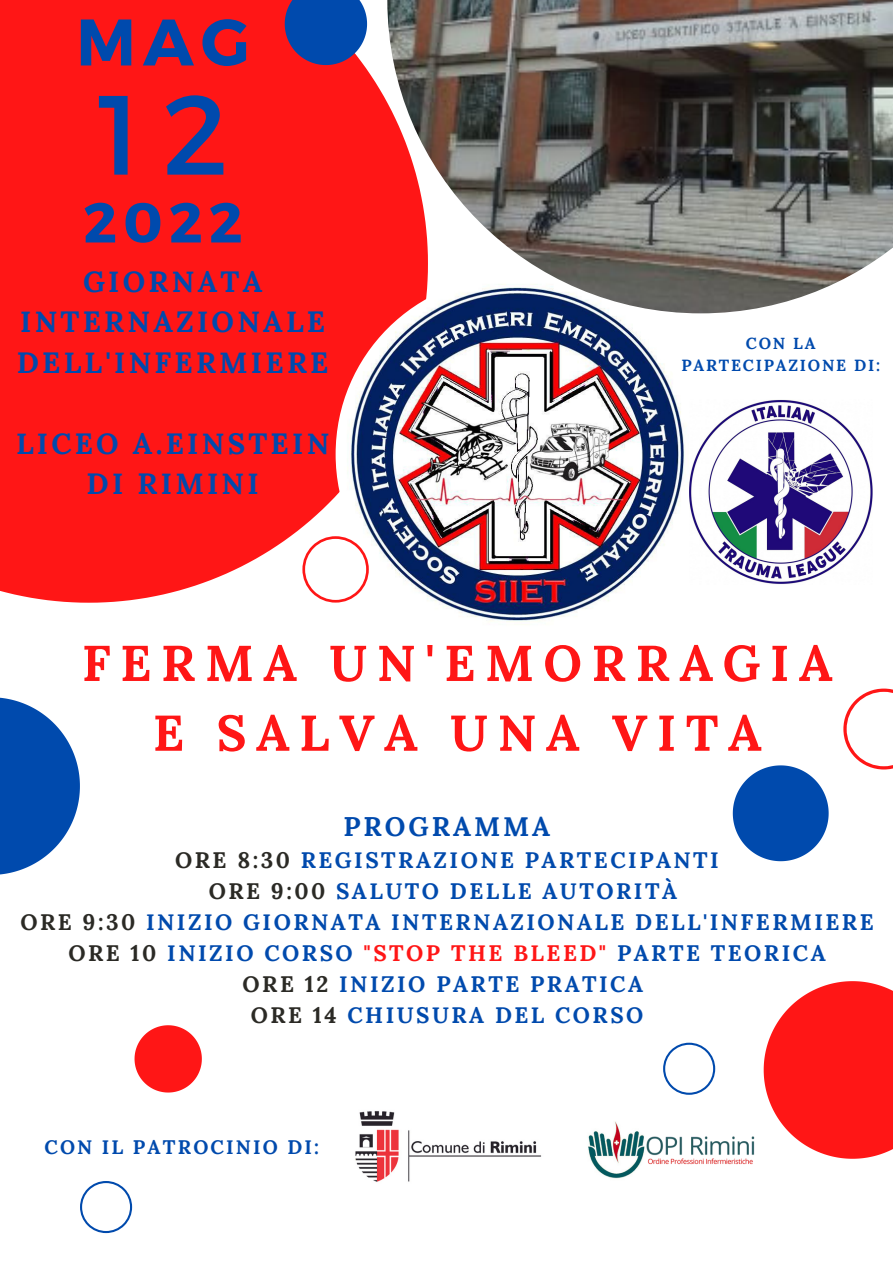
<style>
.page{position:relative;width:893px;height:1263px;background:#fff}
.page>*{position:absolute;margin:0;border:0;box-sizing:border-box;transform-origin:0 0}
.t1{font:112.43px "Montserrat";color:#004aad}
.t2{font:700 65.55px "Montserrat";color:#004aad}
.t3{font:700 56.18px "Montserrat";color:#004aad}
.t4{font:700 50.18px "Lora";letter-spacing:.19em;color:#ff1616}
.t5{font:700 29.25px "Lora";letter-spacing:.11em;color:#004aad}
.t6{font:700 26.92px "Lora";letter-spacing:.11em;color:#004aad}
.t7{font:700 22.35px "Lora";letter-spacing:.11em;color:#004aad}
.t8{font:700 19.58px "Lora";letter-spacing:.11em;color:#004aad}
.t9{font:700 16.12px "Lora";letter-spacing:.11em;color:#004aad}
.s1{color:#2b2a25}
.s2{color:#ff1616}
</style>
<div class="page">
<div style="left:0;top:0;width:405px;height:603px;background:#ff1616"></div>
<img style="left:336px;top:276px;width:356px;height:356px;border-radius:50%">
<img style="left:387px;top:0;width:506px;height:313px">
<svg style="left:763px;top:981px;width:130px;height:178px"></svg>
<svg style="left:663px;top:1043px;width:52px;height:52px"></svg>
<svg style="left:843px;top:688px;width:50px;height:81px"></svg>
<svg style="left:732px;top:765px;width:97px;height:97px"></svg>
<svg style="left:0;top:697px;width:80px;height:178px"></svg>
<svg style="left:285px;top:0;width:82px;height:65px;background:#274da1"></svg>
<img style="left:689px;top:400px;width:183px;height:184px">
<img style="left:355px;top:1111px;width:187px;height:71px">
<img style="left:588px;top:1121px;width:167px;height:58px">
<svg style="left:302px;top:536px;width:67px;height:67px"></svg>
<svg style="left:80px;top:1181px;width:52px;height:52px"></svg>
<svg style="left:134px;top:1025px;width:68px;height:68px"></svg>
<p class="t2" style="left:76px;top:0;width:175px">MAG</p>
<p class="t1" style="left:97px;top:62px;width:132px">12</p>
<p class="t3" style="left:83px;top:186px;width:161px">2022</p>
<p class="t5" style="left:83px;top:262px;width:181px">GIORNATA</p>
<p class="t5" style="left:20px;top:303px;width:306px">INTERNAZIONALE</p>
<p class="t5" style="left:17px;top:343px;width:313px">DELL'INFERMIERE</p>
<p class="t5" style="left:16px;top:424px;width:315px">LICEO A.EINSTEIN</p>
<p class="t5" style="left:87px;top:465px;width:174px">DI RIMINI</p>
<p class="t9" style="left:746px;top:332px;width:71px">CON LA</p>
<p class="t9" style="left:681px;top:355px;width:200px">PARTECIPAZIONE DI:</p>
<p class="t4" style="left:82px;top:630px;width:752px">FERMA UN'EMORRAGIA</p>
<p class="t4" style="left:153px;top:700px;width:610px">E SALVA UNA VITA</p>
<p class="t6" style="left:343px;top:809px;width:208px">PROGRAMMA</p>
<p class="t7" style="left:175px;top:846px;width:545px"><span class="s1">ORE 8:30</span> REGISTRAZIONE PARTECIPANTI</p>
<p class="t7" style="left:209px;top:877px;width:470px"><span class="s1">ORE 9:00</span> SALUTO DELLE AUTORITÀ</p>
<p class="t7" style="left:20px;top:908px;width:855px"><span class="s1">ORE 9:30</span> INIZIO GIORNATA INTERNAZIONALE DELL'INFERMIERE</p>
<p class="t7" style="left:68px;top:939px;width:759px"><span class="s1">ORE 10</span> INIZIO CORSO <span class="s2">"STOP THE BLEED"</span> PARTE TEORICA</p>
<p class="t7" style="left:243px;top:970px;width:402px"><span class="s1">ORE 12</span> INIZIO PARTE PRATICA</p>
<p class="t7" style="left:251px;top:1001px;width:394px"><span class="s1">ORE 14</span> CHIUSURA DEL CORSO</p>
<p class="t8" style="left:44px;top:1134px;width:276px">CON IL PATROCINIO DI:</p>
</div>
